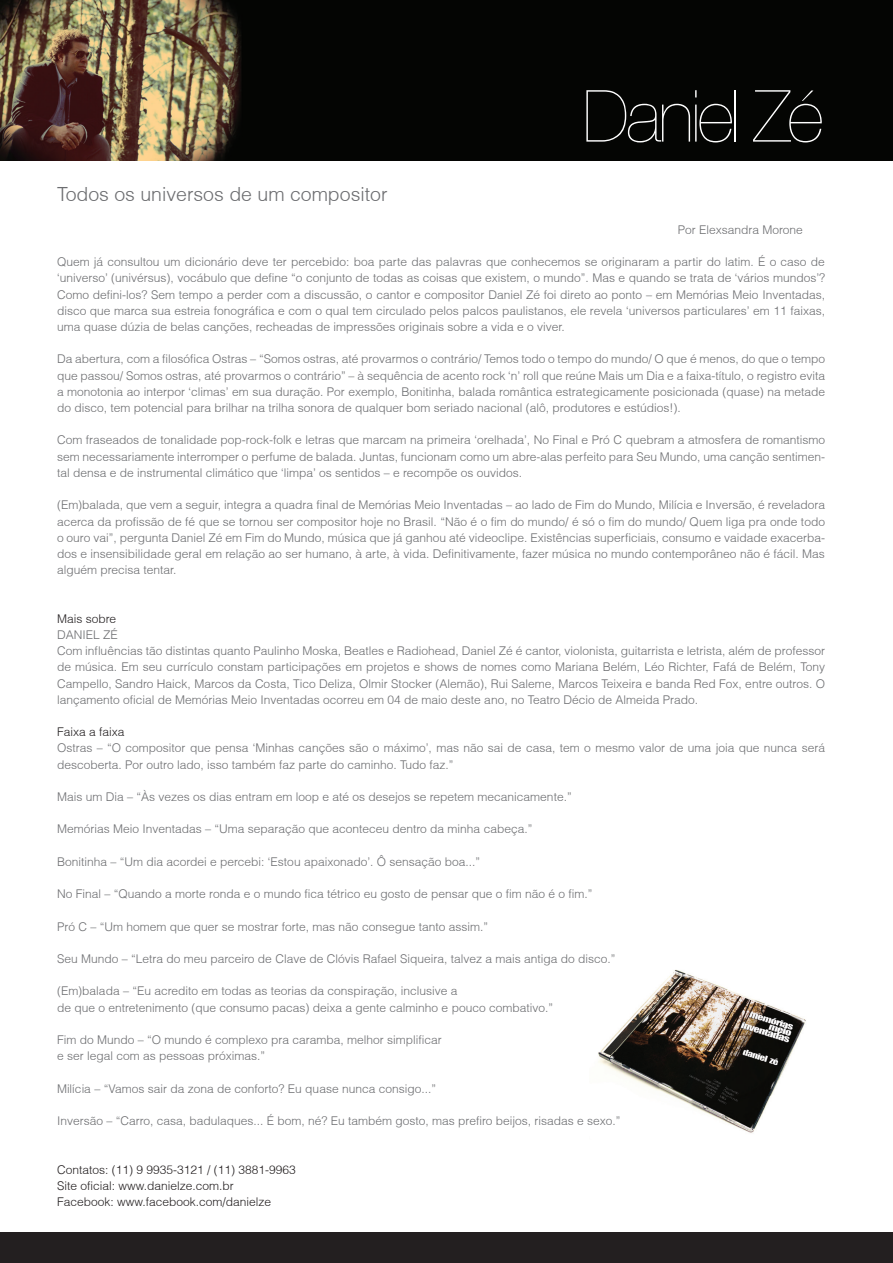
<style>
.page{position:relative;width:893px;height:1263px;background:#fff}
.page>*{position:absolute;margin:0;border:0;box-sizing:border-box;transform-origin:0 0}
.t1{font:200 72px "Helvetica Neue";letter-spacing:-.04em;color:#fff}
.t2{font:300 19.5px "Helvetica";color:#6c6d70}
.t3{font:300 12px/16.2px "Helvetica";color:#6c6d70;text-align:justify}
.t4{font:300 12px/16.2px "Helvetica";color:#231f20}
</style>
<div class="page">
<img style="left:598px;top:969px;width:208px;height:164px">
<img style="left:0;top:0;width:893px;height:161px">
<div style="left:0;top:1233px;width:893px;height:30px;background:#231f20"></div>
<h2 class="t2" style="left:57px;top:182px;width:332px">Todos os universos de um compositor</h2>
<h1 class="t1" style="left:582px;top:75px;width:242px">Daniel Zé</h1>
<p class="t3" style="left:678px;top:221px;width:127px">Por Elexsandra Morone</p>
<p class="t3" style="left:57px;top:254px;width:770px">Quem já consultou um dicionário deve ter percebido: boa parte das palavras que conhecemos se originaram a partir do latim. É o caso de ‘universo’ (univérsus), vocábulo que define “o conjunto de todas as coisas que existem, o mundo”. Mas e quando se trata de ‘vários mundos’?<br>Como defini-los? Sem tempo a perder com a discussão, o cantor e compositor Daniel Zé foi direto ao ponto – em Memórias Meio Inventadas, disco que marca sua estreia fonográfica e com o qual tem circulado pelos palcos paulistanos, ele revela ‘universos particulares’ em 11 faixas, uma quase dúzia de belas canções, recheadas de impressões originais sobre a vida e o viver.</p>
<p class="t3" style="left:57px;top:351px;width:770px">Da abertura, com a filosófica Ostras – “Somos ostras, até provarmos o contrário/ Temos todo o tempo do mundo/ O que é menos, do que o tempo que passou/ Somos ostras, até provarmos o contrário” – à sequência de acento rock ‘n’ roll que reúne Mais um Dia e a faixa-título, o registro evita a monotonia ao interpor ‘climas’ em sua duração. Por exemplo, Bonitinha, balada romântica estrategicamente posicionada (quase) na metade do disco, tem potencial para brilhar na trilha sonora de qualquer bom seriado nacional (alô, produtores e estúdios!).</p>
<p class="t3" style="left:57px;top:432px;width:770px">Com fraseados de tonalidade pop-rock-folk e letras que marcam na primeira ‘orelhada’, No Final e Pró C quebram a atmosfera de romantismo sem necessariamente interromper o perfume de balada. Juntas, funcionam como um abre-alas perfeito para Seu Mundo, uma canção sentimen&shy;tal densa e de instrumental climático que ‘limpa’ os sentidos – e recompõe os ouvidos.</p>
<p class="t3" style="left:57px;top:497px;width:770px">(Em)balada, que vem a seguir, integra a quadra final de Memórias Meio Inventadas – ao lado de Fim do Mundo, Milícia e Inversão, é reveladora acerca da profissão de fé que se tornou ser compositor hoje no Brasil. “Não é o fim do mundo/ é só o fim do mundo/ Quem liga pra onde todo o ouro vai”, pergunta Daniel Zé em Fim do Mundo, música que já ganhou até videoclipe. Existências superficiais, consumo e vaidade exacerba&shy;dos e insensibilidade geral em relação ao ser humano, à arte, à vida. Definitivamente, fazer música no mundo contemporâneo não é fácil. Mas alguém precisa tentar.</p>
<p class="t4" style="left:57px;top:610px;width:61px">Mais sobre</p>
<p class="t3" style="left:57px;top:626px;width:770px;text-align:left">DANIEL ZÉ<br>Com influências tão distintas quanto Paulinho Moska, Beatles e Radiohead, Daniel Zé é cantor, violonista, guitarrista e letrista, além de professor de música. Em seu currículo constam participações em projetos e shows de nomes como Mariana Belém, Léo Richter, Fafá de Belém, Tony Campello, Sandro Haick, Marcos da Costa, Tico Deliza, Olmir Stocker (Alemão), Rui Saleme, Marcos Teixeira e banda Red Fox, entre outros. O lançamento oficial de Memórias Meio Inventadas ocorreu em 04 de maio deste ano, no Teatro Décio de Almeida Prado.</p>
<p class="t4" style="left:57px;top:724px;width:69px">Faixa a faixa</p>
<p class="t3" style="left:57px;top:740px;width:769px">Ostras – “O compositor que pensa ‘Minhas canções são o máximo’, mas não sai de casa, tem o mesmo valor de uma joia que nunca será descoberta. Por outro lado, isso também faz parte do caminho. Tudo faz.”</p>
<p class="t3" style="left:57px;top:788px;width:516px">Mais um Dia – “Às vezes os dias entram em loop e até os desejos se repetem mecanicamente.”</p>
<p class="t3" style="left:57px;top:821px;width:477px">Memórias Meio Inventadas – “Uma separação que aconteceu dentro da minha cabeça.”</p>
<p class="t3" style="left:57px;top:853px;width:425px">Bonitinha – “Um dia acordei e percebi: ‘Estou apaixonado’. Ô sensação boa...”</p>
<p class="t3" style="left:57px;top:886px;width:537px">No Final – “Quando a morte ronda e o mundo fica tétrico eu gosto de pensar que o fim não é o fim.”</p>
<p class="t3" style="left:57px;top:918px;width:433px">Pró C – “Um homem que quer se mostrar forte, mas não consegue tanto assim.”</p>
<p class="t3" style="left:57px;top:950px;width:560px">Seu Mundo – “Letra do meu parceiro de Clave de Clóvis Rafael Siqueira, talvez a mais antiga do disco.”</p>
<p class="t3" style="left:57px;top:983px;width:498px">(Em)balada – “Eu acredito em todas as teorias da conspiração, inclusive a<br>de que o entretenimento (que consumo pacas) deixa a gente calminho e pouco combativo.”</p>
<p class="t3" style="left:57px;top:1031px;width:386px">Fim do Mundo – “O mundo é complexo pra caramba, melhor simplificar e ser legal com as pessoas próximas.”</p>
<p class="t3" style="left:57px;top:1080px;width:381px">Milícia – “Vamos sair da zona de conforto? Eu quase nunca consigo...”</p>
<p class="t3" style="left:57px;top:1112px;width:565px">Inversão – “Carro, casa, badulaques... É bom, né? Eu também gosto, mas prefiro beijos, risadas e sexo.”</p>
<p class="t4" style="left:57px;top:1161px;width:240px">Contatos: (11) 9 9935-3121 / (11) 3881-9963<br>Site oficial: www.danielze.com.br<br>Facebook: www.facebook.com/danielze</p>
</div>
